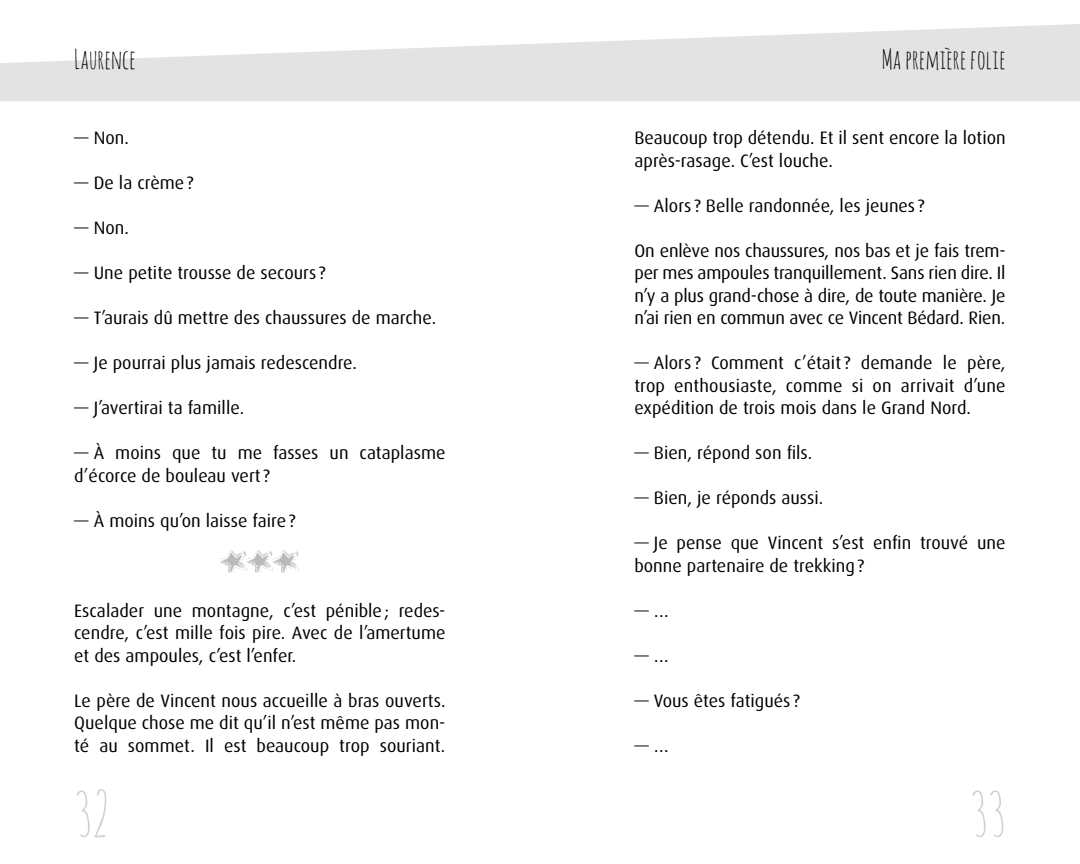
<style>
.page{position:relative;width:1080px;height:864px;background:#fff}
.page>*{position:absolute;margin:0;border:0;box-sizing:border-box;transform-origin:0 0}
.t1{font:61.8px "Amatic SC";color:#d0d0d0}
.t2{font:26.55px "Amatic SC";color:#000}
.t3{font:18px/22.5px "Dax";color:#000;text-align:justify}
</style>
<div class="page">
<svg style="left:0;top:24px;width:1080px;height:77px;fill:#e3e3e3"></svg>
<img style="left:221px;top:550px;width:78px;height:22px">
<h2 class="t2" style="left:74px;top:42px;width:63px">Laurence</h2>
<h2 class="t2" style="left:882px;top:42px;width:126px">Ma première folie</h2>
<p class="t3" style="left:74px;top:127px;width:56px">— Non.</p>
<p class="t3" style="left:74px;top:172px;width:121px">— De la crème ?</p>
<p class="t3" style="left:74px;top:217px;width:56px">— Non.</p>
<p class="t3" style="left:74px;top:262px;width:253px">— Une petite trousse de secours ?</p>
<p class="t3" style="left:74px;top:307px;width:363px">— T’aurais dû mettre des chaussures de marche.</p>
<p class="t3" style="left:74px;top:352px;width:284px">— Je pourrai plus jamais redescendre.</p>
<p class="t3" style="left:74px;top:397px;width:171px">— J’avertirai ta famille.</p>
<p class="t3" style="left:74px;top:442px;width:373px">— À moins que tu me fasses un cataplasme d’écorce de bouleau vert ?</p>
<p class="t3" style="left:74px;top:509px;width:223px">— À moins qu’on laisse faire ?</p>
<p class="t3" style="left:74px;top:599px;width:373px">Escalader une montagne, c’est pénible ; redes&shy;cendre, c’est mille fois pire. Avec de l’amertume et des ampoules, c’est l’enfer.</p>
<p class="t3" style="left:74px;top:689px;width:373px">Le père de Vincent nous accueille à bras ouverts.<br>Quelque chose me dit qu’il n’est même pas mon&shy;té au sommet. Il est beaucoup trop souriant.</p>
<p class="t3" style="left:634px;top:127px;width:373px">Beaucoup trop détendu. Et il sent encore la lotion après-rasage. C’est louche.</p>
<p class="t3" style="left:634px;top:194px;width:292px">— Alors ? Belle randonnée, les jeunes ?</p>
<p class="t3" style="left:634px;top:239px;width:373px">On enlève nos chaussures, nos bas et je fais trem&shy;per mes ampoules tranquillement. Sans rien dire. Il n’y a plus grand-chose à dire, de toute manière. Je n’ai rien en commun avec ce Vincent Bédard. Rien.</p>
<p class="t3" style="left:634px;top:352px;width:373px">— Alors ? Comment c’était ? demande le père, trop enthousiaste, comme si on arrivait d’une expédition de trois mois dans le Grand Nord.</p>
<p class="t3" style="left:634px;top:442px;width:180px">— Bien, répond son fils.</p>
<p class="t3" style="left:634px;top:487px;width:190px">— Bien, je réponds aussi.</p>
<p class="t3" style="left:634px;top:532px;width:373px">— Je pense que Vincent s’est enfin trouvé une bonne partenaire de trekking ?</p>
<p class="t3" style="left:634px;top:599px;width:36px">— …</p>
<p class="t3" style="left:634px;top:644px;width:36px">— …</p>
<p class="t3" style="left:634px;top:689px;width:167px">— Vous êtes fatigués ?</p>
<p class="t3" style="left:634px;top:734px;width:36px">— …</p>
<h1 class="t1" style="left:74px;top:774px;width:37px">32</h1>
<h1 class="t1" style="left:970px;top:774px;width:37px">33</h1>
</div>
